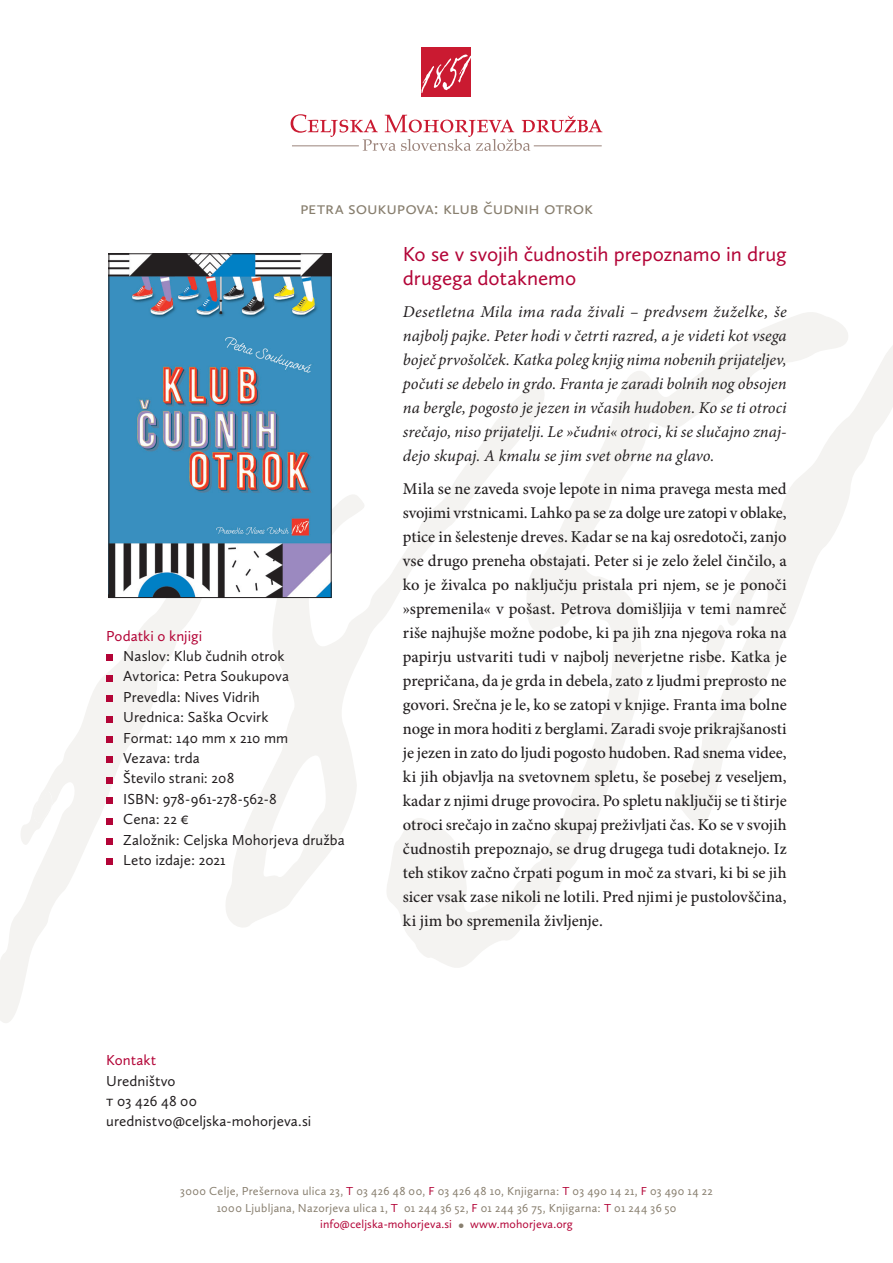
<style>
.page{position:relative;width:893px;height:1263px;background:#fff}
.page>*{position:absolute;margin:0;border:0;box-sizing:border-box;transform-origin:0 0}
.Glavni_naslov-rdec{font:21px/24px "Calluna Sans";letter-spacing:-.01em;color:#b30437}
.Prvi_naslov{font:18px "Calluna Sans";letter-spacing:-.015em;color:#887f6f}
.Osnovno_besedilo{font:500 16.5px/24px "Minion Pro";letter-spacing:-.005em;color:#231f20;text-align:justify}
.Prvi_odstavek-kurziv{font:italic 16.5px/24px "Minion Pro";color:#231f20;text-align:justify}
.Podatki{font:15px "Calluna Sans";letter-spacing:.005em;color:#231f20}
.Podatki_o_knjigi_nas{font:15px "Calluna Sans";color:#b30437}
.Podatki-2{font:15px "Calluna Sans";color:#b30437}
.Osnovno_besedilo-2{font:12px "Calluna Sans";letter-spacing:.03em;color:#887f6f}
.t1{font:12px "Calluna Sans";letter-spacing:.01em;color:#b30437}
.s1{color:#b30437}
.s2{font-size:16.5px;color:#887f6f}
</style>
<div class="page">
<svg style="left:232px;top:383px;width:150px;height:544px"></svg>
<svg style="left:382px;top:312px;width:461px;height:656px"></svg>
<svg style="left:0;top:522px;width:232px;height:501px"></svg>
<svg style="left:18px;top:788px;width:34px;height:60px"></svg>
<svg style="left:668px;top:326px;width:225px;height:515px"></svg>
<div style="left:106px;top:655px;width:7px;height:6px;background:#b30437"></div>
<div style="left:106px;top:675px;width:7px;height:6px;background:#b30437"></div>
<div style="left:106px;top:695px;width:7px;height:7px;background:#b30437"></div>
<div style="left:106px;top:716px;width:7px;height:6px;background:#b30437"></div>
<div style="left:106px;top:736px;width:7px;height:7px;background:#b30437"></div>
<div style="left:106px;top:757px;width:7px;height:6px;background:#b30437"></div>
<div style="left:106px;top:777px;width:7px;height:6px;background:#b30437"></div>
<div style="left:106px;top:797px;width:7px;height:7px;background:#b30437"></div>
<div style="left:106px;top:818px;width:7px;height:6px;background:#b30437"></div>
<div style="left:106px;top:838px;width:7px;height:7px;background:#b30437"></div>
<div style="left:106px;top:859px;width:7px;height:6px;background:#b30437"></div>
<img style="left:111px;top:256px;width:218px;height:340px">
<div style="left:109px;top:254px;width:222px;height:344px;border:1px solid #231f20"></div>
<div style="left:422px;top:47px;width:49px;height:50px;background:#ca1a31"></div>
<svg style="left:421px;top:54px;width:50px;height:40px"></svg>
<svg style="left:291px;top:114px;width:311px;height:37px"></svg>
<hr style="left:292px;top:146px;width:67px;height:1px;background:#9b837a">
<hr style="left:534px;top:146px;width:68px;height:1px;background:#9b837a">
<p class="Prvi_naslov" style="left:300px;top:197px;width:294px">petra soukupova: klub čudnih otrok</p>
<p class="Podatki_o_knjigi_nas" style="left:106px;top:626px;width:97px">Podatki o knjigi</p>
<p class="Podatki" style="left:123px;top:647px;width:163px">Naslov: Klub čudnih otrok</p>
<p class="Podatki" style="left:123px;top:667px;width:167px">Avtorica: Petra Soukupova</p>
<p class="Podatki" style="left:123px;top:688px;width:138px">Prevedla: Nives Vidrih</p>
<p class="Podatki" style="left:123px;top:708px;width:147px">Urednica: Saška Ocvirk</p>
<p class="Podatki" style="left:123px;top:728px;width:166px">Format: 140 mm x 210 mm</p>
<p class="Podatki" style="left:123px;top:749px;width:78px">Vezava: trda</p>
<p class="Podatki" style="left:123px;top:769px;width:112px">Število strani: 208</p>
<p class="Podatki" style="left:123px;top:790px;width:155px">ISBN: 978-961-278-562-8</p>
<p class="Podatki" style="left:123px;top:810px;width:67px">Cena: 22 €</p>
<p class="Podatki" style="left:123px;top:830px;width:223px">Založnik: Celjska Mohorjeva družba</p>
<p class="Podatki" style="left:123px;top:851px;width:104px">Leto izdaje: 2021</p>
<p class="Podatki-2" style="left:106px;top:1051px;width:52px">Kontakt</p>
<p class="Podatki" style="left:106px;top:1071px;width:71px">Uredništvo</p>
<p class="Podatki" style="left:106px;top:1092px;width:92px">t 03 426 48 00</p>
<p class="Podatki" style="left:106px;top:1112px;width:207px">urednistvo@celjska-mohorjeva.si</p>
<p class="Glavni_naslov-rdec" style="left:403px;top:241px;width:385px">Ko se v svojih čudnostih prepoznamo in drug drugega dotaknemo</p>
<p class="Prvi_odstavek-kurziv" style="left:403px;top:301px;width:385px">Desetletna Mila ima rada živali – predvsem žuželke, še najbolj pajke. Peter hodi v četrti razred, a je videti kot vsega boječ prvošolček. Katka poleg knjig nima nobenih prijateljev, počuti se debelo in grdo. Franta je zaradi bolnih nog obsojen na bergle, pogosto je jezen in včasih hudoben. Ko se ti otroci srečajo, niso prijatelji. Le »čudni« otroci, ki se slučajno znaj&shy;dejo skupaj. A kmalu se jim svet obrne na glavo.</p>
<p class="Osnovno_besedilo" style="left:403px;top:477px;width:385px">Mila se ne zaveda svoje lepote in nima pravega mesta med svojimi vrstnicami. Lahko pa se za dolge ure zatopi v oblake, ptice in šelestenje dreves. Kadar se na kaj osredotoči, zanjo vse drugo preneha obstajati. Peter si je zelo želel činčilo, a ko je živalca po naključju pristala pri njem, se je ponoči »spremenila« v pošast. Petrova domišljija v temi namreč riše najhujše možne podobe, ki pa jih zna njegova roka na papirju ustvariti tudi v najbolj neverjetne risbe. Katka je prepričana, da je grda in debela, zato z ljudmi preprosto ne govori. Srečna je le, ko se zatopi v knjige. Franta ima bolne noge in mora hoditi z berglami. Zaradi svoje prikrajšanosti je jezen in zato do ljudi pogosto hudoben. Rad snema videe, ki jih objavlja na svetovnem spletu, še posebej z veseljem, kadar z njimi druge provocira. Po spletu naključij se ti štirje otroci srečajo in začno skupaj preživljati čas. Ko se v svojih čudnostih prepoznajo, se drug drugega tudi dotaknejo. Iz teh stikov začno črpati pogum in moč za stvari, ki bi se jih sicer vsak zase nikoli ne lotili. Pred njimi je pustolovščina, ki jim bo spremenila življenje.</p>
<p class="Osnovno_besedilo-2" style="left:180px;top:1184px;width:534px">3000 Celje, Prešernova ulica 23, <span class="s1">T</span> 03 426 48 00, <span class="s1">F</span> 03 426 48 10, Knjigarna: <span class="s1">T</span> 03 490 14 21, <span class="s1">F</span> 03 490 14 22</p>
<p class="Osnovno_besedilo-2" style="left:217px;top:1201px;width:461px">1000 Ljubljana, Nazorjeva ulica 1, <span class="s1">T</span> 01 244 36 52, <span class="s1">F</span> 01 244 36 75, Knjigarna: <span class="s1">T</span> 01 244 36 50</p>
<p class="t1" style="left:320px;top:1217px;width:254px">info@celjska-mohorjeva.si <span class="s2">•</span> www.mohorjeva.org</p>
</div>
